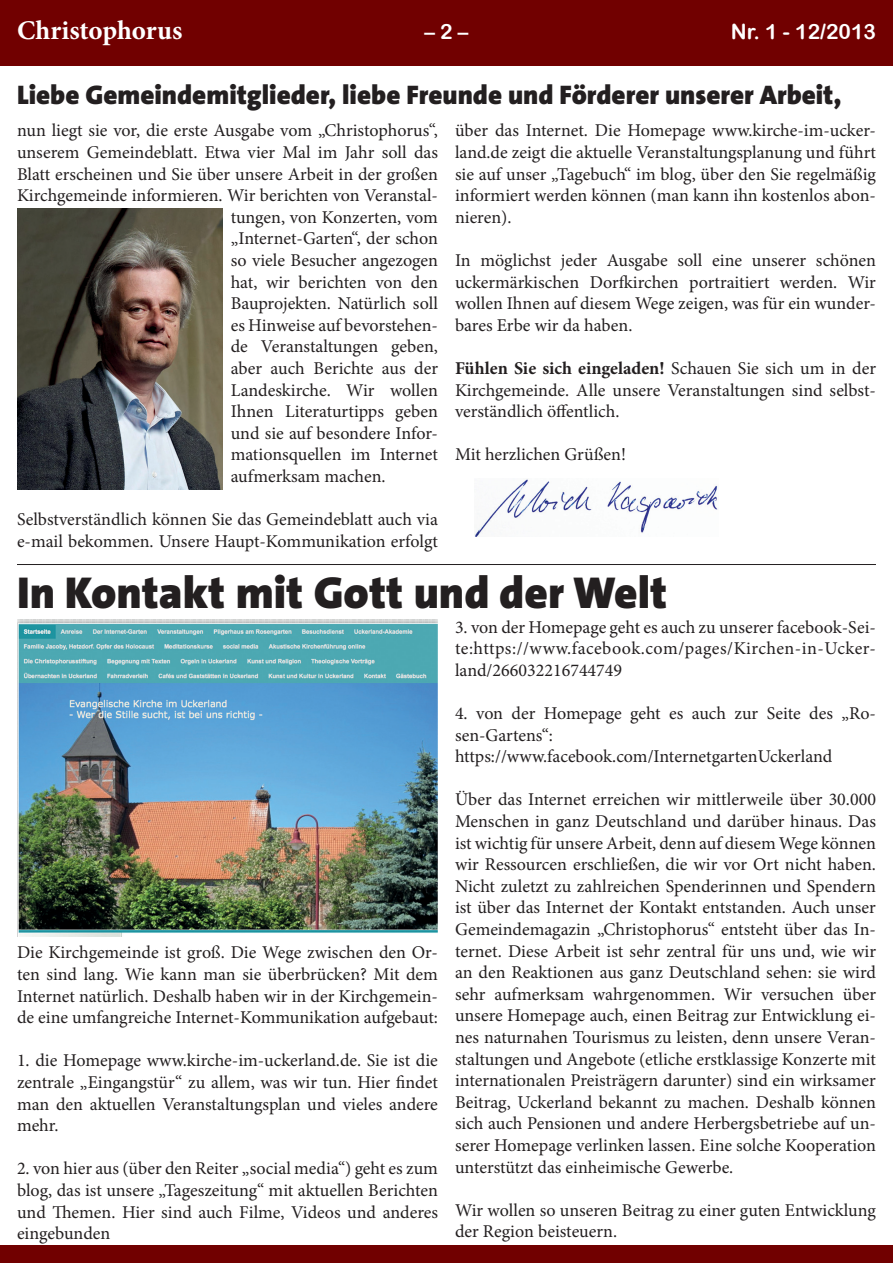
<style>
.page{position:relative;width:893px;height:1263px;background:#fff}
.page>*{position:absolute;margin:0;border:0;box-sizing:border-box;transform-origin:0 0}
.t1{font:900 45px "SPD The Sans";color:#231f20}
.t2{font:900 27px "SPD The Sans";color:#231f20}
.t3{font:700 27px "Minion Pro";color:#fff}
.t4{font:21px "Arial Rounded MT Bold";color:#fff}
.t5{font:18px/21.6px "Minion Pro";color:#231f20;text-align:justify}
.s1{font-weight:700}
</style>
<div class="page">
<div style="left:0;top:0;width:893px;height:66px;background:#710000"></div>
<img style="left:17px;top:208px;width:205px;height:281px">
<img style="left:17px;top:619px;width:421px;height:318px">
<hr style="left:17px;top:564px;width:859px;height:1px;background:#231f20">
<div style="left:0;top:1246px;width:893px;height:17px;background:#710000"></div>
<img style="left:474px;top:479px;width:244px;height:57px">
<h2 class="t3" style="left:17px;top:11px;width:167px">Christophorus</h2>
<p class="t4" style="left:424px;top:19px;width:45px">– 2 –</p>
<p class="t4" style="left:731px;top:19px;width:147px">Nr. 1 - 12/2013</p>
<h2 class="t2" style="left:17px;top:80px;width:826px">Liebe Gemeindemitglieder, liebe Freunde und Förderer unserer Arbeit,</h2>
<p class="t5" style="left:17px;top:120px;width:422px">nun liegt sie vor, die erste Ausgabe vom „Christophorus“,</p>
<p class="t5" style="left:17px;top:142px;width:422px">unserem Gemeindeblatt. Etwa vier Mal im Jahr soll das</p>
<p class="t5" style="left:17px;top:163px;width:422px">Blatt erscheinen und Sie über unsere Arbeit in der großen</p>
<p class="t5" style="left:17px;top:185px;width:422px">Kirchgemeinde informieren. Wir berichten von Veranstal-</p>
<p class="t5" style="left:231px;top:206px;width:209px">tungen, von Konzerten, vom</p>
<p class="t5" style="left:231px;top:228px;width:209px">„Internet-Garten“, der schon</p>
<p class="t5" style="left:231px;top:250px;width:209px">so viele Besucher angezogen</p>
<p class="t5" style="left:231px;top:271px;width:209px">hat, wir berichten von den</p>
<p class="t5" style="left:231px;top:293px;width:209px">Bauprojekten. Natürlich soll</p>
<p class="t5" style="left:231px;top:314px;width:209px">es Hinweise auf bevorstehen-</p>
<p class="t5" style="left:231px;top:336px;width:209px">de Veranstaltungen geben,</p>
<p class="t5" style="left:231px;top:358px;width:209px">aber auch Berichte aus der</p>
<p class="t5" style="left:231px;top:379px;width:209px">Landeskirche. Wir wollen</p>
<p class="t5" style="left:231px;top:401px;width:209px">Ihnen Literaturtipps geben</p>
<p class="t5" style="left:231px;top:422px;width:209px">und sie auf besondere Infor-</p>
<p class="t5" style="left:231px;top:444px;width:209px">mationsquellen im Internet</p>
<p class="t5" style="left:231px;top:466px;width:156px">aufmerksam machen.</p>
<p class="t5" style="left:17px;top:509px;width:422px">Selbstverständlich können Sie das Gemeindeblatt auch via e-mail bekommen. Unsere Haupt-Kommunikation erfolgt</p>
<p class="t5" style="left:455px;top:120px;width:422px">über das Internet. Die Homepage www.kirche-im-ucker&shy;land.de zeigt die aktuelle Veranstaltungsplanung und führt sie auf unser „Tagebuch“ im blog, über den Sie regelmäßig informiert werden können (man kann ihn kostenlos abon&shy;nieren).</p>
<p class="t5" style="left:455px;top:250px;width:422px">In möglichst jeder Ausgabe soll eine unserer schönen uckermärkischen Dorfkirchen portraitiert werden. Wir wollen Ihnen auf diesem Wege zeigen, was für ein wunder&shy;bares Erbe wir da haben.</p>
<p class="t5" style="left:455px;top:358px;width:422px"><span class="s1">Fühlen Sie sich eingeladen!</span> Schauen Sie sich um in der Kirchgemeinde. Alle unsere Veranstaltungen sind selbst&shy;verständlich öffentlich.</p>
<p class="t5" style="left:455px;top:444px;width:172px">Mit herzlichen Grüßen!</p>
<h1 class="t1" style="left:17px;top:569px;width:652px">In Kontakt mit Gott und der Welt</h1>
<p class="t5" style="left:17px;top:942px;width:422px">Die Kirchgemeinde ist groß. Die Wege zwischen den Or&shy;ten sind lang. Wie kann man sie überbrücken? Mit dem Internet natürlich. Deshalb haben wir in der Kirchgemein&shy;de eine umfangreiche Internet-Kommunikation aufgebaut:</p>
<p class="t5" style="left:17px;top:1050px;width:422px">1. die Homepage www.kirche-im-uckerland.de. Sie ist die zentrale „Eingangstür“ zu allem, was wir tun. Hier findet man den aktuellen Veranstaltungsplan und vieles andere mehr.</p>
<p class="t5" style="left:17px;top:1158px;width:423px">2. von hier aus (über den Reiter „social media“) geht es zum blog, das ist unsere „Tageszeitung“ mit aktuellen Berichten und Themen. Hier sind auch Filme, Videos und anderes eingebunden</p>
<p class="t5" style="left:455px;top:616px;width:422px">3. von der Homepage geht es auch zu unserer facebook-Sei&shy;te:https://www.facebook.com/pages/Kirchen-in-Ucker&shy;land/266032216744749</p>
<p class="t5" style="left:455px;top:702px;width:422px;text-align:left">4. von der Homepage geht es auch zur Seite des „Ro&shy;sen-Gartens“: https://www.facebook.com/InternetgartenUckerland</p>
<p class="t5" style="left:455px;top:789px;width:423px">Über das Internet erreichen wir mittlerweile über 30.000<br>Menschen in ganz Deutschland und darüber hinaus. Das ist wichtig für unsere Arbeit, denn auf diesem Wege können wir Ressourcen erschließen, die wir vor Ort nicht haben.<br>Nicht zuletzt zu zahlreichen Spenderinnen und Spendern ist über das Internet der Kontakt entstanden. Auch unser Gemeindemagazin „Christophorus“ entsteht über das In&shy;ternet. Diese Arbeit ist sehr zentral für uns und, wie wir an den Reaktionen aus ganz Deutschland sehen: sie wird sehr aufmerksam wahrgenommen. Wir versuchen über unsere Homepage auch, einen Beitrag zur Entwicklung ei&shy;nes naturnahen Tourismus zu leisten, denn unsere Veran&shy;staltungen und Angebote (etliche erstklassige Konzerte mit internationalen Preisträgern darunter) sind ein wirksamer Beitrag, Uckerland bekannt zu machen. Deshalb können sich auch Pensionen und andere Herbergsbetriebe auf un&shy;serer Homepage verlinken lassen. Eine solche Kooperation unterstützt das einheimische Gewerbe.</p>
<p class="t5" style="left:455px;top:1199px;width:422px">Wir wollen so unseren Beitrag zu einer guten Entwicklung der Region beisteuern.</p>
</div>
